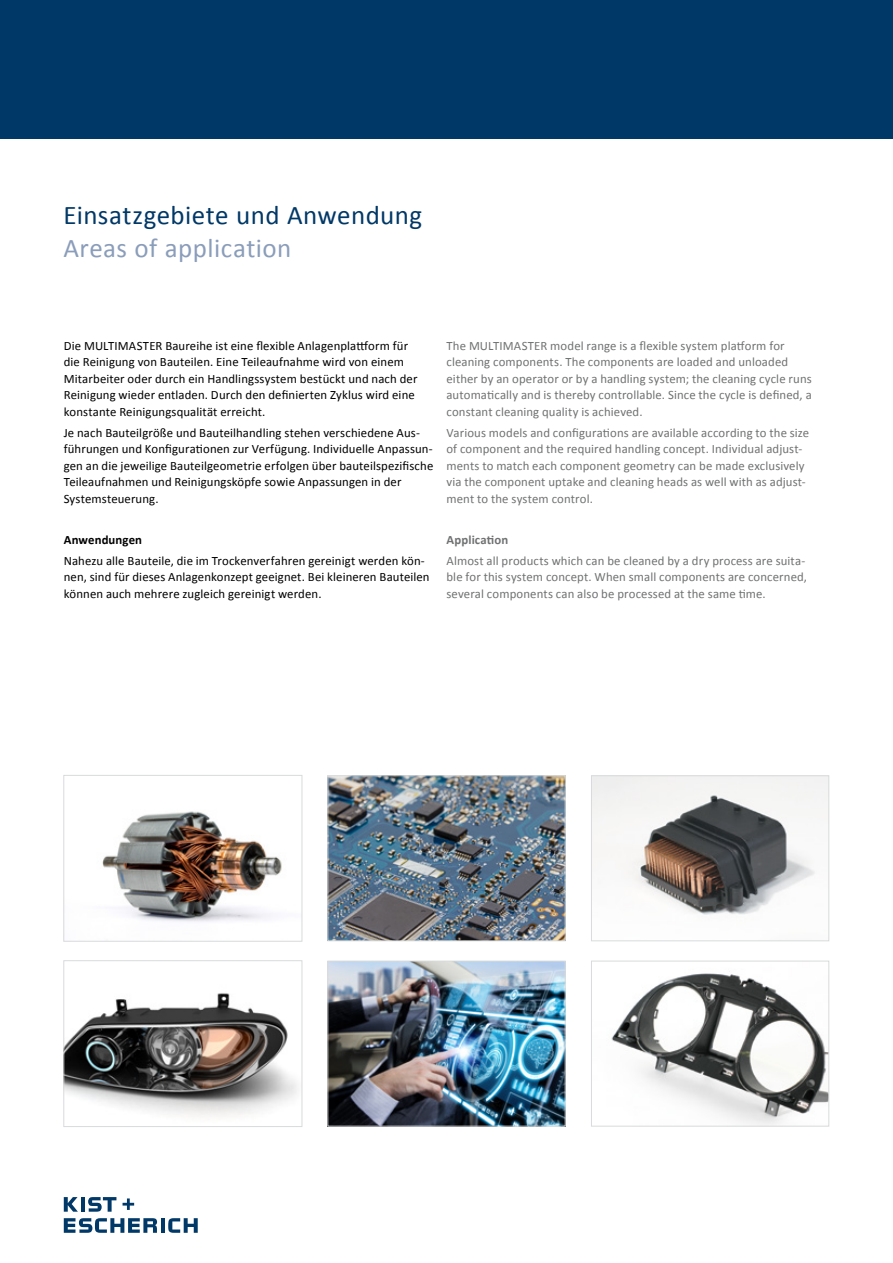
<style>
.page{position:relative;width:893px;height:1263px;background:#fff}
.page>*{position:absolute;margin:0;border:0;box-sizing:border-box;transform-origin:0 0}
.Produktname_Zusatz{font:27px/32.4px "Calibri";letter-spacing:.015em;color:#003867}
.Fließtext_dt{font:12.75px/16.5px "Calibri";letter-spacing:.01em;color:#000}
.Fließtext_eng{font:12.75px/16.5px "Calibri";letter-spacing:.01em;color:#707172}
.Fließtext_eng-2{font:700 12.75px "Calibri";letter-spacing:.015em;color:#707172}
.Fließtext_dt-2{font:700 12.75px "Calibri";letter-spacing:.01em;color:#000}
.s1{color:#8a9dba}
</style>
<div class="page">
<svg style="left:123px;top:1198px;width:11px;height:12px"></svg>
<svg style="left:64px;top:1218px;width:93px;height:15px"></svg>
<hr style="left:161px;top:1218px;width:4px;height:15px;background:#003867">
<svg style="left:168px;top:1218px;width:30px;height:15px"></svg>
<svg style="left:64px;top:1197px;width:14px;height:15px"></svg>
<hr style="left:81px;top:1197px;width:4px;height:15px;background:#003867">
<svg style="left:88px;top:1197px;width:28px;height:15px"></svg>
<img style="left:102px;top:811px;width:180px;height:111px">
<div style="left:63px;top:775px;width:239px;height:167px;border:1px solid #d9dadb"></div>
<img style="left:65px;top:993px;width:233px;height:124px">
<div style="left:63px;top:960px;width:239px;height:167px;border:1px solid #d9dadb"></div>
<img style="left:593px;top:777px;width:234px;height:138px">
<div style="left:591px;top:775px;width:238px;height:166px;border:1px solid #d9dadb"></div>
<img style="left:611px;top:971px;width:216px;height:153px">
<div style="left:591px;top:961px;width:238px;height:165px;border:1px solid #d9dadb"></div>
<img style="left:329px;top:777px;width:235px;height:162px">
<div style="left:327px;top:775px;width:239px;height:166px;border:1px solid #d9dadb"></div>
<img style="left:329px;top:963px;width:235px;height:161px">
<div style="left:327px;top:961px;width:239px;height:165px;border:1px solid #d9dadb"></div>
<div style="left:0;top:0;width:893px;height:139px;background:#003867"></div>
<p class="Produktname_Zusatz" style="left:63px;top:199px;width:360px">Einsatzgebiete und Anwendung<br><span class="s1">Areas of application</span></p>
<p class="Fließtext_dt" style="left:64px;top:337px;width:355px">Die MULTIMASTER Baureihe ist eine flexible Anlagenplattform für die Reinigung von Bauteilen. Eine Teileaufnahme wird von einem Mitarbeiter oder durch ein Handlingssystem bestückt und nach der Reinigung wieder entladen. Durch den definierten Zyklus wird eine konstante Reinigungsqualität erreicht.</p>
<p class="Fließtext_dt" style="left:64px;top:424px;width:371px">Je nach Bauteilgröße und Bauteilhandling stehen verschiedene Aus&shy;führungen und Konfigurationen zur Verfügung. Individuelle Anpassun&shy;gen an die jeweilige Bauteilgeometrie erfolgen über bauteilspezifische Teileaufnahmen und Reinigungsköpfe sowie Anpassungen in der Systemsteuerung.</p>
<p class="Fließtext_dt-2" style="left:64px;top:532px;width:80px">Anwendungen</p>
<p class="Fließtext_dt" style="left:64px;top:552px;width:367px">Nahezu alle Bauteile, die im Trockenverfahren gereinigt werden kön&shy;nen, sind für dieses Anlagenkonzept geeignet. Bei kleineren Bauteilen können auch mehrere zugleich gereinigt werden.</p>
<p class="Fließtext_eng" style="left:446px;top:337px;width:367px">The MULTIMASTER model range is a flexible system platform for cleaning components. The components are loaded and unloaded either by an operator or by a handling system; the cleaning cycle runs automatically and is thereby controllable. Since the cycle is defined, a constant cleaning quality is achieved.</p>
<p class="Fließtext_eng" style="left:446px;top:424px;width:364px">Various models and configurations are available according to the size of component and the required handling concept. Individual adjust&shy;ments to match each component geometry can be made exclusively via the component uptake and cleaning heads as well with as adjust&shy;ment to the system control.</p>
<p class="Fließtext_eng-2" style="left:446px;top:532px;width:63px">Application</p>
<p class="Fließtext_eng" style="left:446px;top:552px;width:362px">Almost all products which can be cleaned by a dry process are suita&shy;ble for this system concept. When small components are concerned, several components can also be processed at the same time.</p>
</div>
